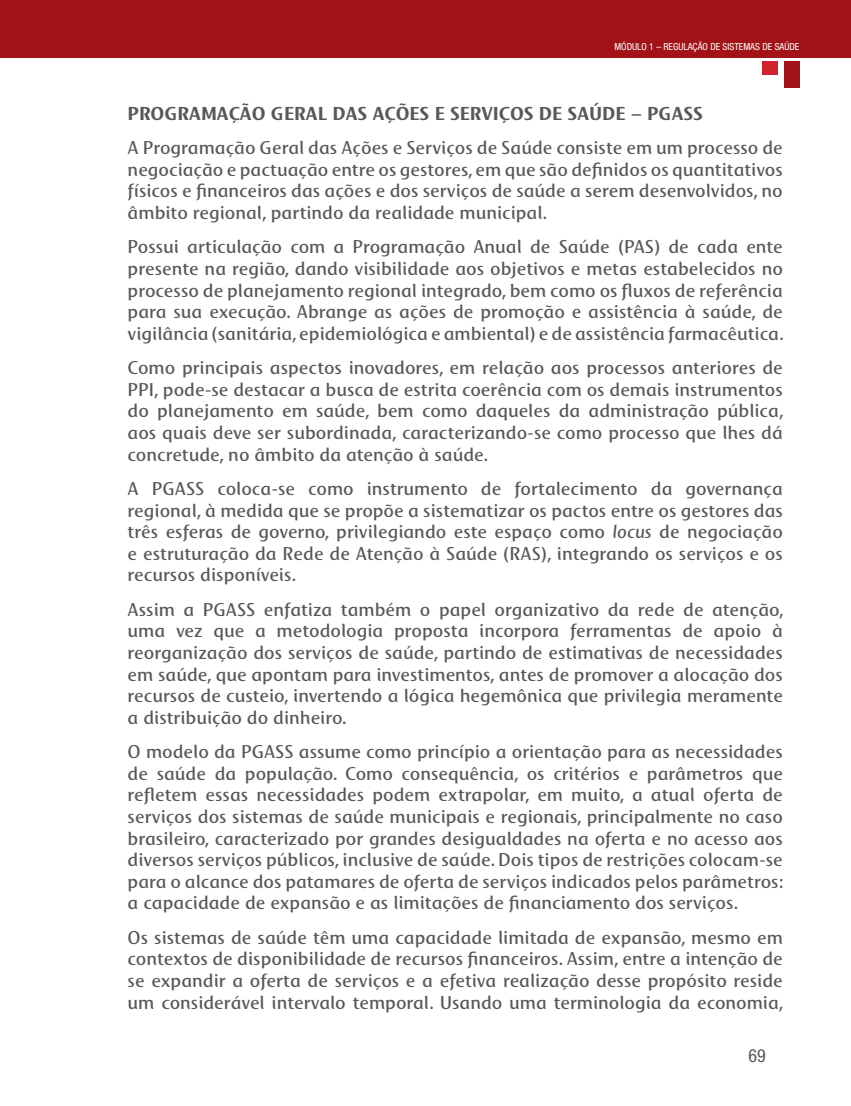
<style>
.page{position:relative;width:851px;height:1106px;background:#fff}
.page>*{position:absolute;margin:0;border:0;box-sizing:border-box;transform-origin:0 0}
.t1{font:18px/21.6px "Mosquito Std";color:#57585a;text-align:justify}
.t2{font:700 18px "Mosquito Std";color:#57585a}
.t3{font:condensed 18px "Helvetica Neue LT Std";color:#57585a}
.t4{font:condensed 9.75px "Helvetica Neue LT Std";color:#fff}
.s1{font-style:italic}
</style>
<div class="page">
<div style="left:0;top:0;width:850px;height:57px;background:#a21217"></div>
<div style="left:783px;top:61px;width:16px;height:27px;background:#a21217"></div>
<div style="left:762px;top:61px;width:16px;height:14px;background:#d1232a"></div>
<p class="t4" style="left:614px;top:40px;width:186px">MÓDULO 1 – REGULAÇÃO DE SISTEMAS DE SAÚDE</p>
<p class="t2" style="left:128px;top:102px;width:576px">PROGRAMAÇÃO GERAL DAS AÇÕES E SERVIÇOS DE SAÚDE – PGASS</p>
<p class="t1" style="left:128px;top:136px;width:656px">A Programação Geral das Ações e Serviços de Saúde consiste em um processo de negociação e pactuação entre os gestores, em que são definidos os quantitativos físicos e financeiros das ações e dos serviços de saúde a serem desenvolvidos, no âmbito regional, partindo da realidade municipal.</p>
<p class="t1" style="left:128px;top:236px;width:657px">Possui articulação com a Programação Anual de Saúde (PAS) de cada ente presente na região, dando visibilidade aos objetivos e metas estabelecidos no processo de planejamento regional integrado, bem como os fluxos de referência para sua execução. Abrange as ações de promoção e assistência à saúde, de vigilância (sanitária, epidemiológica e ambiental) e de assistência farmacêutica.</p>
<p class="t1" style="left:128px;top:356px;width:657px">Como principais aspectos inovadores, em relação aos processos anteriores de PPI, pode-se destacar a busca de estrita coerência com os demais instrumentos do planejamento em saúde, bem como daqueles da administração pública, aos quais deve ser subordinada, caracterizando-se como processo que lhes dá concretude, no âmbito da atenção à saúde.</p>
<p class="t1" style="left:128px;top:477px;width:656px">A PGASS coloca-se como instrumento de fortalecimento da governança regional, à medida que se propõe a sistematizar os pactos entre os gestores das três esferas de governo, privilegiando este espaço como <span class="s1">locus</span> de negociação e estruturação da Rede de Atenção à Saúde (RAS), integrando os serviços e os recursos disponíveis.</p>
<p class="t1" style="left:128px;top:598px;width:657px">Assim a PGASS enfatiza também o papel organizativo da rede de atenção, uma vez que a metodologia proposta incorpora ferramentas de apoio à reorganização dos serviços de saúde, partindo de estimativas de necessidades em saúde, que apontam para investimentos, antes de promover a alocação dos recursos de custeio, invertendo a lógica hegemônica que privilegia meramente a distribuição do dinheiro.</p>
<p class="t1" style="left:128px;top:740px;width:657px">O modelo da PGASS assume como princípio a orientação para as necessidades de saúde da população. Como consequência, os critérios e parâmetros que refletem essas necessidades podem extrapolar, em muito, a atual oferta de serviços dos sistemas de saúde municipais e regionais, principalmente no caso brasileiro, caracterizado por grandes desigualdades na oferta e no acesso aos diversos serviços públicos, inclusive de saúde. Dois tipos de restrições colocam-se para o alcance dos patamares de oferta de serviços indicados pelos parâmetros: a capacidade de expansão e as limitações de financiamento dos serviços.</p>
<p class="t1" style="left:128px;top:926px;width:657px">Os sistemas de saúde têm uma capacidade limitada de expansão, mesmo em contextos de disponibilidade de recursos financeiros. Assim, entre a intenção de se expandir a oferta de serviços e a efetiva realização desse propósito reside um considerável intervalo temporal. Usando uma terminologia da economia,</p>
<p class="t3" style="left:748px;top:1045px;width:19px">69</p>
</div>
